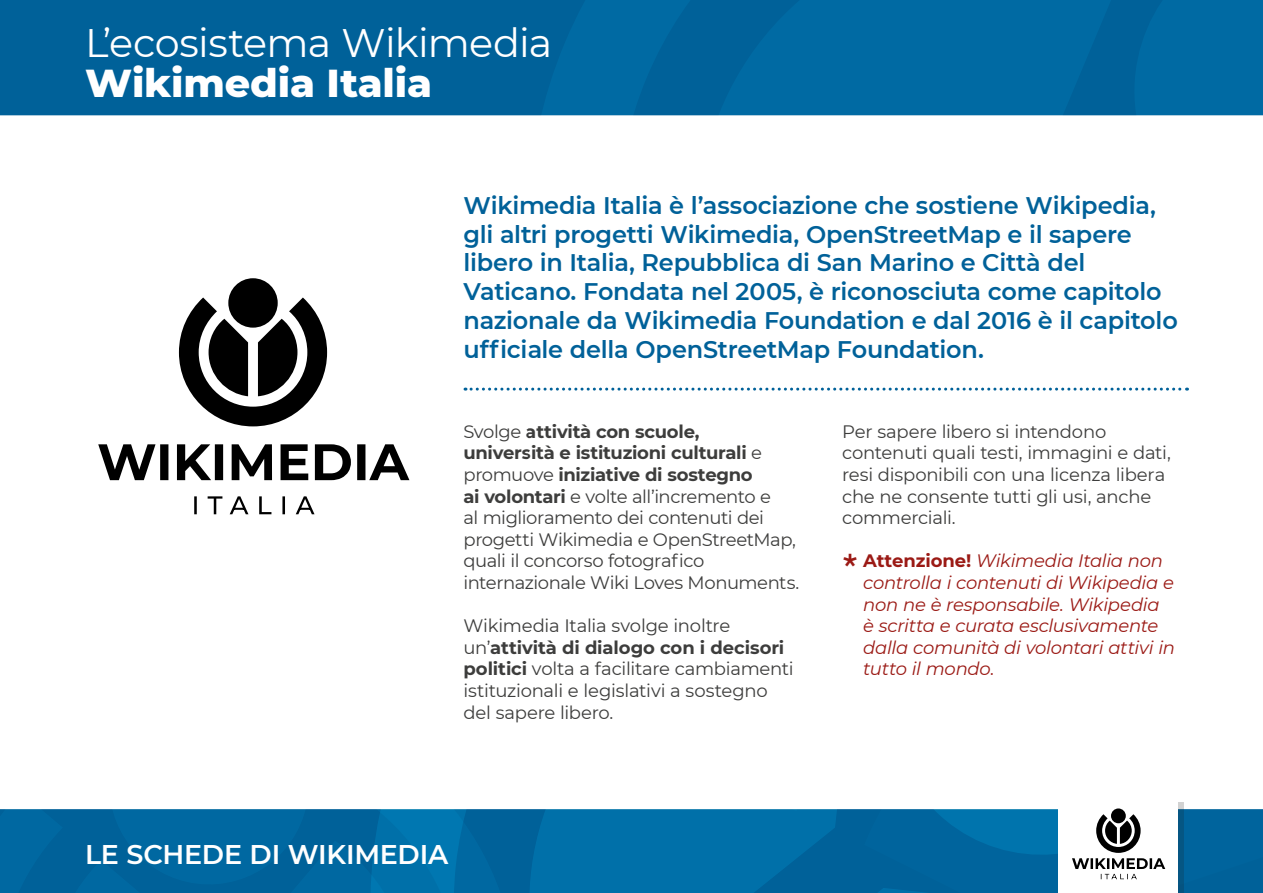
<style>
.page{position:relative;width:1263px;height:893px;background:#fff}
.page>*{position:absolute;margin:0;border:0;box-sizing:border-box;transform-origin:0 0}
.titolo_sezione{font:39.75px "Montserrat";letter-spacing:-.015em;color:#fff}
.titolo_scheda{font:800 39.75px "Montserrat";letter-spacing:-.005em;color:#fff}
.t1{font:600 27px "Montserrat";letter-spacing:-.01em;color:#fff}
.t2{font:600 24px/28.8px "Montserrat";letter-spacing:-.01em;color:#006199}
.t3{font:18px/21.6px "Montserrat";letter-spacing:-.02em;color:#3d3d3c}
.t4{font:italic 18px/21.6px "Montserrat";letter-spacing:-.015em;color:#9b1a15}
.s1{font-weight:700}
.s2{font-weight:700;font-style:normal}
</style>
<div class="page">
<svg style="left:179px;top:297px;width:148px;height:129px"></svg>
<div style="left:228px;top:278px;width:50px;height:50px;background:#000;border-radius:50%"></div>
<svg style="left:98px;top:444px;width:311px;height:36px"></svg>
<svg style="left:194px;top:496px;width:120px;height:18px"></svg>
<svg style="left:465px;top:388px;width:722px;height:3px"></svg>
<div style="left:0;top:0;width:1263px;height:116px;background:#006199"></div>
<svg style="left:528px;top:0;width:735px;height:115px;background:#0067a0"></svg>
<svg style="left:672px;top:0;width:455px;height:115px;background:#0067a0"></svg>
<svg style="left:0;top:809px;width:1263px;height:84px;background:#1473a6"></svg>
<p class="titolo_sezione" style="left:85px;top:15px;width:469px">L’ecosistema Wikimedia</p>
<p class="titolo_scheda" style="left:85px;top:54px;width:348px">Wikimedia Italia</p>
<p class="t2" style="left:463px;top:190px;width:694px">Wikimedia Italia è l’associazione che sostiene Wikipedia,</p>
<p class="t2" style="left:463px;top:219px;width:716px">gli altri progetti Wikimedia, OpenStreetMap e il sapere libero in Italia, Repubblica di San Marino e Città del Vaticano. Fondata nel 2005, è riconosciuta come capitolo nazionale da Wikimedia Foundation e dal 2016 è il capitolo ufficiale della OpenStreetMap Foundation.</p>
<p class="t3" style="left:463px;top:420px;width:337px">Svolge <span class="s1">attività con scuole,<br>università e istituzioni culturali</span> e promuove <span class="s1">iniziative di sostegno<br>ai volontari</span> e volte all’incremento e<br>al miglioramento dei contenuti dei progetti Wikimedia e OpenStreetMap, quali il concorso fotografico internazionale Wiki Loves Monuments.</p>
<p class="t3" style="left:463px;top:614px;width:332px">Wikimedia Italia svolge inoltre un’<span class="s1">attività di dialogo con i decisori politici</span> volta a facilitare cambiamenti istituzionali e legislativi a sostegno del sapere libero.</p>
<p class="t3" style="left:842px;top:420px;width:330px">Per sapere libero si intendono contenuti quali testi, immagini e dati, resi disponibili con una licenza libera che ne consente tutti gli usi, anche commerciali.</p>
<p class="t4" style="left:863px;top:550px;width:313px;text-indent:-21px">➢ <span class="s2">Attenzione!</span> Wikimedia Italia non controlla i contenuti di Wikipedia e non ne è responsabile. Wikipedia<br>è scritta e curata esclusivamente dalla comunità di volontari attivi in tutto il mondo.</p>
<h2 class="t1" style="left:85px;top:835px;width:365px">LE SCHEDE DI WIKIMEDIA</h2>
</div>
